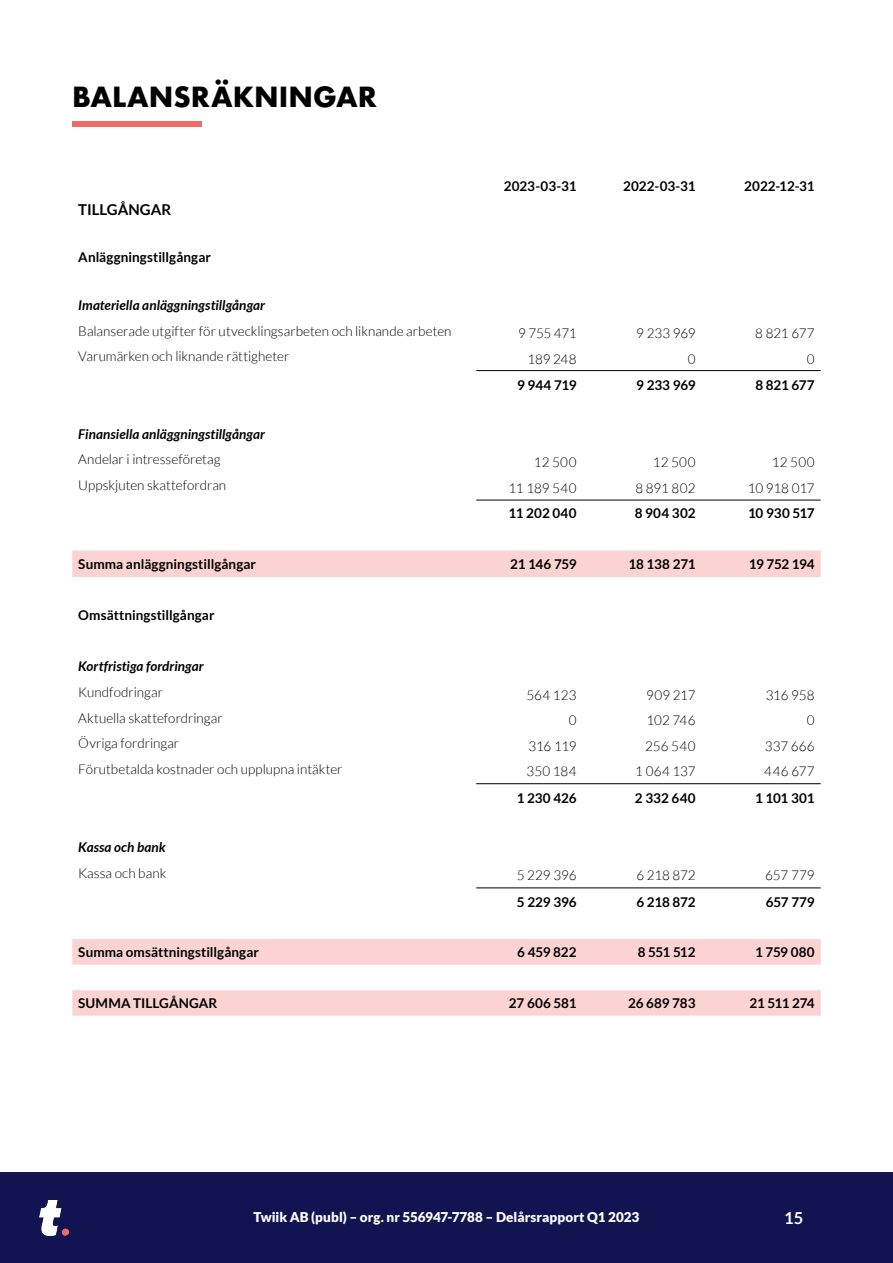
<style>
.page{position:relative;width:893px;height:1263px;background:#fff}
.page>*{position:absolute;margin:0;border:0;box-sizing:border-box;transform-origin:0 0}
.t1{font:700 27px "Futura";color:#000}
.t2{font:700 16.5px "Lato";color:#fff}
.t3{font:700 15px "Lato";color:#000}
.t4{font:300 13.5px "Lato";color:#000}
.t5{font:700 13.5px "Lato";color:#000}
.t6{font:italic 700 13.5px "Lato";letter-spacing:.005em;color:#000}
.t7{font:900 13.5px "Lato";letter-spacing:.005em;color:#fff}
</style>
<div class="page">
<div style="left:72px;top:550px;width:749px;height:27px;background:#fad3d2"></div>
<div style="left:72px;top:939px;width:749px;height:26px;background:#fad3d2"></div>
<div style="left:72px;top:990px;width:749px;height:26px;background:#fad3d2"></div>
<hr style="left:476px;top:370px;width:345px;height:1px;background:#000">
<hr style="left:476px;top:500px;width:345px;height:1px;background:#000">
<hr style="left:476px;top:783px;width:345px;height:1px;background:#000">
<div style="left:0;top:1172px;width:893px;height:91px;background:#121451"></div>
<img style="left:39px;top:1200px;width:30px;height:35px">
<hr style="left:476px;top:888px;width:345px;height:1px;background:#000">
<div style="left:73px;top:121px;width:129px;height:5px;background:#ed6d69"></div>
<h1 class="t1" style="left:72px;top:78px;width:307px">BALANSRÄKNINGAR</h1>
<p class="t5" style="left:504px;top:178px;width:74px">2023-03-31</p>
<p class="t5" style="left:623px;top:178px;width:74px">2022-03-31</p>
<p class="t5" style="left:744px;top:178px;width:72px">2022-12-31</p>
<p class="t3" style="left:78px;top:201px;width:95px">TILLGÅNGAR</p>
<p class="t5" style="left:78px;top:249px;width:134px">Anläggningstillgångar</p>
<p class="t6" style="left:78px;top:298px;width:188px">Imateriella anläggningstillgångar</p>
<p class="t4" style="left:78px;top:324px;width:375px">Balanserade utgifter för utvecklingsarbeten och liknande arbeten</p>
<p class="t4" style="left:518px;top:326px;width:60px">9 755 471</p>
<p class="t4" style="left:636px;top:326px;width:61px">9 233 969</p>
<p class="t4" style="left:755px;top:326px;width:61px">8 821 677</p>
<p class="t4" style="left:78px;top:349px;width:213px">Varumärken och liknande rättigheter</p>
<p class="t4" style="left:527px;top:352px;width:51px">189 248</p>
<p class="t4" style="left:688px;top:352px;width:9px">0</p>
<p class="t4" style="left:807px;top:352px;width:9px">0</p>
<p class="t5" style="left:517px;top:377px;width:61px">9 944 719</p>
<p class="t5" style="left:636px;top:377px;width:61px">9 233 969</p>
<p class="t5" style="left:755px;top:377px;width:61px">8 821 677</p>
<p class="t6" style="left:78px;top:426px;width:188px">Finansiella anläggningstillgångar</p>
<p class="t4" style="left:78px;top:452px;width:144px">Andelar i intresseföretag</p>
<p class="t4" style="left:534px;top:455px;width:44px">12 500</p>
<p class="t4" style="left:653px;top:455px;width:44px">12 500</p>
<p class="t4" style="left:772px;top:455px;width:44px">12 500</p>
<p class="t4" style="left:78px;top:478px;width:149px">Uppskjuten skattefordran</p>
<p class="t4" style="left:508px;top:480px;width:70px">11 189 540</p>
<p class="t4" style="left:635px;top:480px;width:62px">8 891 802</p>
<p class="t4" style="left:748px;top:480px;width:68px">10 918 017</p>
<p class="t5" style="left:508px;top:505px;width:70px">11 202 040</p>
<p class="t5" style="left:635px;top:505px;width:62px">8 904 302</p>
<p class="t5" style="left:748px;top:505px;width:68px">10 930 517</p>
<p class="t5" style="left:78px;top:557px;width:179px">Summa anläggningstillgångar</p>
<p class="t5" style="left:510px;top:557px;width:68px">21 146 759</p>
<p class="t5" style="left:628px;top:557px;width:69px">18 138 271</p>
<p class="t5" style="left:749px;top:557px;width:67px">19 752 194</p>
<p class="t5" style="left:78px;top:608px;width:138px">Omsättningstillgångar</p>
<p class="t6" style="left:78px;top:659px;width:127px">Kortfristiga fordringar</p>
<p class="t4" style="left:78px;top:685px;width:86px">Kundfodringar</p>
<p class="t4" style="left:526px;top:687px;width:52px">564 123</p>
<p class="t4" style="left:646px;top:687px;width:51px">909 217</p>
<p class="t4" style="left:766px;top:687px;width:51px">316 958</p>
<p class="t4" style="left:78px;top:710px;width:146px">Aktuella skattefordringar</p>
<p class="t4" style="left:569px;top:713px;width:9px">0</p>
<p class="t4" style="left:647px;top:713px;width:50px">102 746</p>
<p class="t4" style="left:807px;top:713px;width:9px">0</p>
<p class="t4" style="left:78px;top:736px;width:103px">Övriga fordringar</p>
<p class="t4" style="left:528px;top:738px;width:50px">316 119</p>
<p class="t4" style="left:645px;top:738px;width:52px">256 540</p>
<p class="t4" style="left:765px;top:738px;width:51px">337 666</p>
<p class="t4" style="left:78px;top:761px;width:266px">Förutbetalda kostnader och upplupna intäkter</p>
<p class="t4" style="left:527px;top:764px;width:51px">350 184</p>
<p class="t4" style="left:635px;top:764px;width:62px">1 064 137</p>
<p class="t4" style="left:764px;top:764px;width:52px">446 677</p>
<p class="t5" style="left:517px;top:790px;width:61px">1 230 426</p>
<p class="t5" style="left:635px;top:790px;width:62px">2 332 640</p>
<p class="t5" style="left:755px;top:790px;width:61px">1 101 301</p>
<p class="t6" style="left:78px;top:839px;width:89px">Kassa och bank</p>
<p class="t4" style="left:78px;top:865px;width:90px">Kassa och bank</p>
<p class="t4" style="left:517px;top:868px;width:61px">5 229 396</p>
<p class="t4" style="left:636px;top:868px;width:61px">6 218 872</p>
<p class="t4" style="left:765px;top:868px;width:51px">657 779</p>
<p class="t5" style="left:517px;top:894px;width:61px">5 229 396</p>
<p class="t5" style="left:636px;top:894px;width:61px">6 218 872</p>
<p class="t5" style="left:766px;top:894px;width:51px">657 779</p>
<p class="t5" style="left:78px;top:945px;width:182px">Summa omsättningstillgångar</p>
<p class="t5" style="left:517px;top:945px;width:61px">6 459 822</p>
<p class="t5" style="left:638px;top:945px;width:59px">8 551 512</p>
<p class="t5" style="left:755px;top:945px;width:61px">1 759 080</p>
<p class="t5" style="left:78px;top:996px;width:141px">SUMMA TILLGÅNGAR</p>
<p class="t5" style="left:509px;top:996px;width:69px">27 606 581</p>
<p class="t5" style="left:628px;top:996px;width:69px">26 689 783</p>
<p class="t5" style="left:749px;top:996px;width:67px">21 511 274</p>
<p class="t7" style="left:254px;top:1209px;width:387px">Twiik AB (publ) – org. nr 556947-7788 – Delårsrapport Q1 2023</p>
<p class="t2" style="left:784px;top:1209px;width:21px">15</p>
</div>
